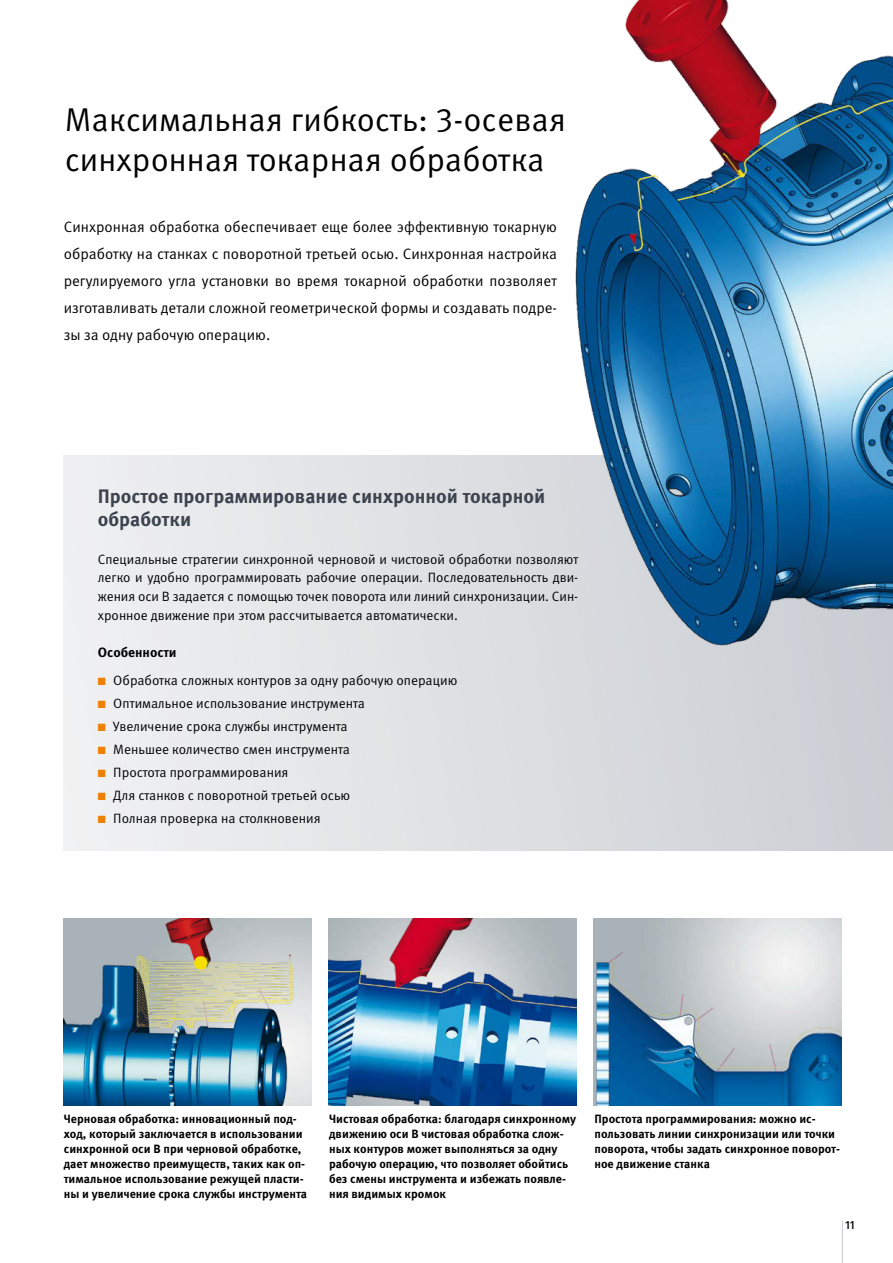
<style>
.page{position:relative;width:893px;height:1263px;background:#fff}
.page>*{position:absolute;margin:0;border:0;box-sizing:border-box;transform-origin:0 0}
.t1{font:33px/39.6px "Meta Pro";color:#000}
.t2{font:700 19.5px/23.4px "Meta Pro";color:#3b434f}
.t3{font:15px/27px "Meta Pro";color:#000;text-align:justify}
.t4{font:13.5px/18.8px "Meta Pro";color:#000;text-align:justify}
.t5{font:700 13.5px "Meta Pro";color:#000}
.t6{font:700 12px/15px "Meta Pro";color:#000}
.t7{font:500 12px "Meta Pro";color:#000}
.s1{color:#ee7f00}
</style>
<div class="page">
<hr style="left:842px;top:1220px;width:1px;height:43px;background:#c5c9d0">
<div style="left:64px;top:455px;width:829px;height:395px;background:linear-gradient(to right,#f0f0f2,#caced4)"></div>
<img style="left:543px;top:0;width:350px;height:676px">
<img style="left:64px;top:918px;width:244px;height:188px">
<img style="left:329px;top:918px;width:248px;height:188px">
<img style="left:594px;top:945px;width:248px;height:161px">
<h1 class="t1" style="left:65px;top:100px;width:503px">Максимальная гибкость: 3-осевая синхронная токарная обработка</h1>
<p class="t3" style="left:64px;top:214px;width:495px">Синхронная обработка обеспечивает еще более эффективную токарную обработку на станках с поворотной третьей осью. Синхронная настройка регулируемого угла установки во время токарной обработки позволяет изготавливать детали сложной геометрической формы и создавать подре&shy;зы за одну рабочую операцию.</p>
<h2 class="t2" style="left:98px;top:484px;width:449px">Простое программирование синхронной токарной обработки</h2>
<p class="t4" style="left:98px;top:550px;width:482px">Специальные стратегии синхронной черновой и чистовой обработки позволяют легко и удобно программировать рабочие операции. Последовательность дви&shy;жения оси B задается с помощью точек поворота или линий синхронизации. Син&shy;хронное движение при этом рассчитывается автоматически.</p>
<p class="t5" style="left:98px;top:644px;width:80px">Особенности</p>
<p class="t4" style="left:98px;top:671px;width:361px"><span class="s1">■</span> Обработка сложных контуров за одну рабочую операцию</p>
<p class="t4" style="left:98px;top:694px;width:269px"><span class="s1">■</span> Оптимальное использование инструмента</p>
<p class="t4" style="left:98px;top:717px;width:251px"><span class="s1">■</span> Увеличение срока службы инструмента</p>
<p class="t4" style="left:98px;top:740px;width:254px"><span class="s1">■</span> Меньшее количество смен инструмента</p>
<p class="t4" style="left:98px;top:763px;width:192px"><span class="s1">■</span> Простота программирования</p>
<p class="t4" style="left:98px;top:786px;width:254px"><span class="s1">■</span> Для станков с поворотной третьей осью</p>
<p class="t4" style="left:98px;top:809px;width:224px"><span class="s1">■</span> Полная проверка на столкновения</p>
<p class="t6" style="left:64px;top:1112px;width:245px">Черновая обработка: инновационный под&shy;ход, который заключается в использовании синхронной оси B при черновой обработке, дает множество преимуществ, таких как оп&shy;тимальное использование режущей пласти&shy;ны и увеличение срока службы инструмента</p>
<p class="t6" style="left:329px;top:1112px;width:249px">Чистовая обработка: благодаря синхронному движению оси B чистовая обработка слож&shy;ных контуров может выполняться за одну рабочую операцию, что позволяет обойтись без смены инструмента и избежать появле&shy;ния видимых кромок</p>
<p class="t6" style="left:594px;top:1112px;width:247px">Простота программирования: можно ис&shy;пользовать линии синхронизации или точки поворота, чтобы задать синхронное поворот&shy;ное движение станка</p>
<p class="t7" style="left:845px;top:1217px;width:11px">11</p>
</div>
